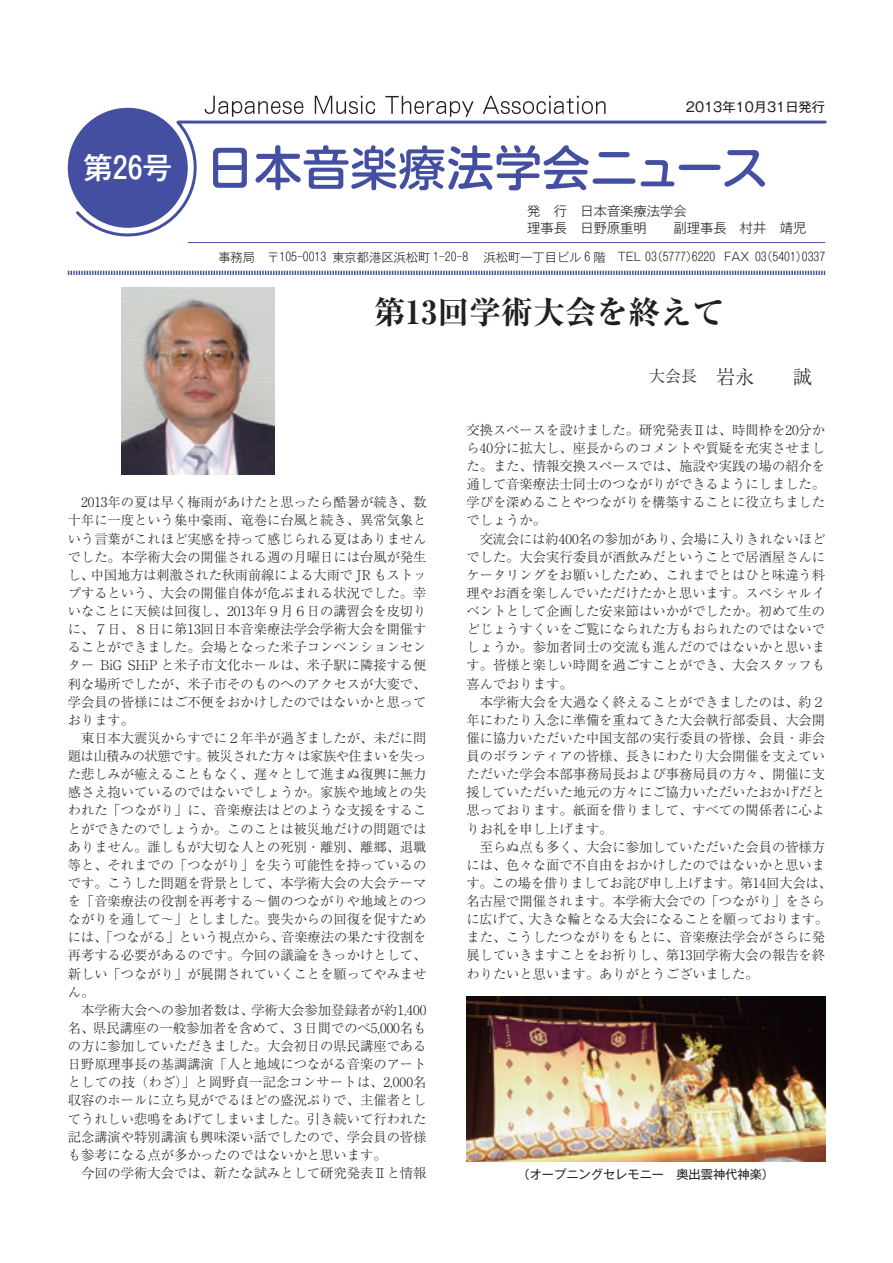
<style>
.page{position:relative;width:893px;height:1263px;background:#fff}
.page>*{position:absolute;margin:0;border:0;box-sizing:border-box;transform-origin:0 0}
.t1{font:700 expanded 31.95px "Ryumin Pr 6";color:#231f20}
.t2{font:500 29.7px "Gothic MB101 Pr 6";color:#fff}
.t3{font:300 19.2px "Ryumin Pr 6";color:#231f20}
.t4{font:300 13.35px/18.1px "Ryumin Pr 6";color:#231f20}
.t5{font:300 13.35px/17px "Gothic MB101 Pr 6";color:#231f20}
.t6{font:13.35px "Gothic MB101 Pr 6";color:#231f20}
.t7{font:12.15px "Gothic MB101 Pr 6";color:#231f20}
.t8{font:300 11.7px "Gothic MB101 Pr 6";color:#231f20}
.s1{font-size:12.15px}
.s2{font-size:15.9px}
</style>
<div class="page">
<svg style="left:205px;top:96px;width:401px;height:21px"></svg>
<div style="left:68px;top:108px;width:120px;height:120px;background:#444fa1;border-radius:50%"></div>
<svg style="left:68px;top:271px;width:757px;height:4px;background:#979dca"></svg>
<svg style="left:73px;top:119px;width:754px;height:124px"></svg>
<img style="left:466px;top:996px;width:359px;height:166px">
<img style="left:121px;top:288px;width:153px;height:186px">
<h2 class="t2" style="left:83px;top:143px;width:91px">第26号</h2>
<p class="t6" style="left:686px;top:95px;width:141px">2013年10月31日発行</p>
<p class="t5" style="left:527px;top:201px;width:281px">発　行　日本音楽療法学会<br>理事長　日野原重明　　副理事長　村井　靖児</p>
<p class="t8" style="left:218px;top:247px;width:608px"><span class="s1">事務局　〒</span>105-0013 <span class="s1">東京都港区浜松町</span> 1-20-8<span class="s1">　 浜松町一丁目ビル</span> 6 <span class="s1">階　</span>TEL 03（5777）6220 FAX 03（5401）0337</p>
<h1 class="t1" style="left:373px;top:287px;width:352px">第13回学術大会を終えて</h1>
<h3 class="t3" style="left:649px;top:361px;width:164px"><span class="s2">大会長</span>　岩永　　誠</h3>
<p class="t4" style="left:68px;top:492px;width:360px">　2013年の夏は早く梅雨があけたと思ったら酷暑が続き、数十年に一度という集中豪雨、竜巻に台風と続き、異常気象という言葉がこれほど実感を持って感じられる夏はありませんでした。本学術大会の開催される週の月曜日には台風が発生し、中国地方は刺激された秋雨前線による大雨で JR もストップするという、大会の開催自体が危ぶまれる状況でした。幸いなことに天候は回復し、2013年９月６日の講習会を皮切りに、７日、８日に第13回日本音楽療法学会学術大会を開催することができました。会場となった米子コンベンションセンター BiG SHiP と米子市文化ホールは、米子駅に隣接する便利な場所でしたが、米子市そのものへのアクセスが大変で、学会員の皆様にはご不便をおかけしたのではないかと思っております。<br>　東日本大震災からすでに２年半が過ぎましたが、未だに問題は山積みの状態です。被災された方々は家族や住まいを失った悲しみが癒えることもなく、遅々として進まぬ復興に無力感さえ抱いているのではないでしょうか。家族や地域との失われた「つながり」に、音楽療法はどのような支援をすることができたのでしょうか。このことは被災地だけの問題ではありません。誰しもが大切な人との死別・離別、離郷、退職等と、それまでの「つながり」を失う可能性を持っているのです。こうした問題を背景として、本学術大会の大会テーマを「音楽療法の役割を再考する〜個のつながりや地域とのつながりを通して〜」としました。喪失からの回復を促すためには、「つながる」という視点から、音楽療法の果たす役割を再考する必要があるのです。今回の議論をきっかけとして、新しい「つながり」が展開されていくことを願ってやみません。<br>　本学術大会への参加者数は、学術大会参加登録者が約1,400名、県民講座の一般参加者を含めて、３日間でのべ5,000名もの方に参加していただきました。大会初日の県民講座である日野原理事長の基調講演「人と地域につながる音楽のアートとしての技（わざ）」と岡野貞一記念コンサートは、2,000名収容のホールに立ち見がでるほどの盛況ぶりで、主催者としてうれしい悲鳴をあげてしまいました。引き続いて行われた記念講演や特別講演も興味深い話でしたので、学会員の皆様も参考になる点が多かったのではないかと思います。<br>　今回の学術大会では、新たな試みとして研究発表Ⅱと情報</p>
<p class="t4" style="left:466px;top:420px;width:367px">交換スペースを設けました。研究発表Ⅱは、時間枠を20分から40分に拡大し、座長からのコメントや質疑を充実させました。また、情報交換スペースでは、施設や実践の場の紹介を通して音楽療法士同士のつながりができるようにしました。学びを深めることやつながりを構築することに役立ちましたでしょうか。<br>　交流会には約400名の参加があり、会場に入りきれないほどでした。大会実行委員が酒飲みだということで居酒屋さんにケータリングをお願いしたため、これまでとはひと味違う料理やお酒を楽しんでいただけたかと思います。スペシャルイベントとして企画した安来節はいかがでしたか。初めて生のどじょうすくいをご覧になられた方もおられたのではないでしょうか。参加者同士の交流も進んだのではないかと思います。皆様と楽しい時間を過ごすことができ、大会スタッフも喜んでおります。<br>　本学術大会を大過なく終えることができましたのは、約２年にわたり入念に準備を重ねてきた大会執行部委員、大会開催に協力いただいた中国支部の実行委員の皆様、会員・非会員のボランティアの皆様、長きにわたり大会開催を支えていただいた学会本部事務局長および事務局員の方々、開催に支援していただいた地元の方々にご協力いただいたおかげだと思っております。紙面を借りまして、すべての関係者に心よりお礼を申し上げます。<br>　至らぬ点も多く、大会に参加していただいた会員の皆様方には、色々な面で不自由をおかけしたのではないかと思います。この場を借りましてお詫び申し上げます。第14回大会は、名古屋で開催されます。本学術大会での「つながり」をさらに広げて、大きな輪となる大会になることを願っております。また、こうしたつながりをもとに、音楽療法学会がさらに発展していきますことをお祈りし、第13回学術大会の報告を終わりたいと思います。ありがとうございました。</p>
<p class="t7" style="left:517px;top:1164px;width:258px">（オープニングセレモニー　奥出雲神代神楽）</p>
</div>
